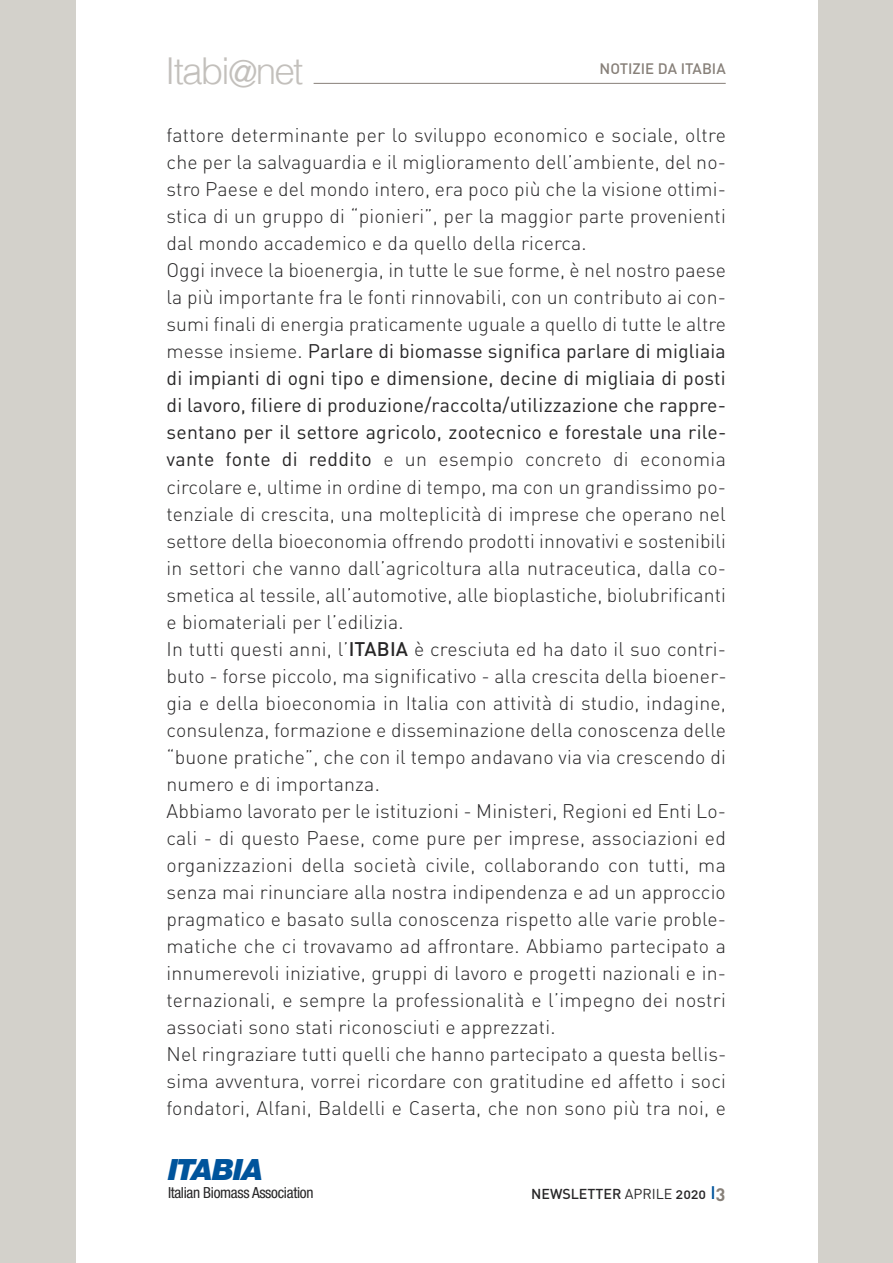
<style>
.page{position:relative;width:893px;height:1263px;background:#fff}
.page>*{position:absolute;margin:0;border:0;box-sizing:border-box;transform-origin:0 0}
.t1{font:300 37.05px "Helvetica";letter-spacing:-.05em;color:#c3c0bc}
.t2{font:italic 900 29.4px "Helvetica Neue";letter-spacing:-.03em;color:#00549c}
.t3{font:19.5px/27px "DIN Light Alternate";letter-spacing:.01em;color:#272627}
.t4{font:19.5px/27px "DIN Regular Alternate";letter-spacing:.01em;color:#272627;text-align:justify}
.t5{font:condensed 15.3px "Helvetica Neue";letter-spacing:-.02em;color:#272627}
.t6{font:15px "DIN Medium Alternate";color:#878079}
.t7{font:14.25px "DIN Medium Alternate";color:#272627}
.s1{font-family:"DIN Light Alternate"}
.s2{font-family:"DIN Regular Alternate"}
.s3{font-family:"DIN Medium Alternate"}
.s4{font-size:18px;color:#00549c}
.s5{font-family:"DIN Bold Alternate";font-size:18px;color:#878079}
</style>
<div class="page">
<div style="left:0;top:0;width:76px;height:1263px;background:#d3d1cb"></div>
<hr style="left:314px;top:83px;width:412px;height:1px;background:#878079">
<div style="left:818px;top:0;width:75px;height:1263px;background:#d3d1cb"></div>
<h1 class="t1" style="left:165px;top:55px;width:140px">Itabi@net</h1>
<p class="t6" style="left:600px;top:60px;width:128px">NOTIZIE DA ITABIA</p>
<p class="t3" style="left:167px;top:122px;width:561px">fattore determinante per lo sviluppo economico e sociale, oltre che per la salvaguardia e il miglioramento dell’ambiente, del no&shy;stro Paese e del mondo intero, era poco più che la visione ottimi&shy;stica di un gruppo di “pionieri”, per la maggior parte provenienti dal mondo accademico e da quello della ricerca.<br>Oggi invece la bioenergia, in tutte le sue forme, è nel nostro paese la più importante fra le fonti rinnovabili, con un contributo ai con&shy;sumi finali di energia praticamente uguale a quello di tutte le altre</p>
<p class="t4" style="left:167px;top:338px;width:561px"><span class="s1">messe insieme.</span> Parlare di biomasse significa parlare di migliaia di impianti di ogni tipo e dimensione, decine di migliaia di posti di lavoro, filiere di produzione/raccolta/utilizzazione che rappre&shy;sentano per il settore agricolo, zootecnico e forestale una rile-</p>
<p class="t3" style="left:167px;top:446px;width:562px"><span class="s2">vante fonte di reddito</span> e un esempio concreto di economia circolare e, ultime in ordine di tempo, ma con un grandissimo po&shy;tenziale di crescita, una molteplicità di imprese che operano nel settore della bioeconomia offrendo prodotti innovativi e sostenibili in settori che vanno dall’agricoltura alla nutraceutica, dalla co&shy;smetica al tessile, all’automotive, alle bioplastiche, biolubrificanti e biomateriali per l’edilizia.<br>In tutti questi anni, l’<span class="s3">ITABIA</span> è cresciuta ed ha dato il suo contri&shy;buto - forse piccolo, ma significativo - alla crescita della bioener&shy;gia e della bioeconomia in Italia con attività di studio, indagine, consulenza, formazione e disseminazione della conoscenza delle “buone pratiche”, che con il tempo andavano via via crescendo di numero e di importanza.<br>Abbiamo lavorato per le istituzioni - Ministeri, Regioni ed Enti Lo&shy;cali - di questo Paese, come pure per imprese, associazioni ed organizzazioni della società civile, collaborando con tutti, ma senza mai rinunciare alla nostra indipendenza e ad un approccio pragmatico e basato sulla conoscenza rispetto alle varie proble&shy;matiche che ci trovavamo ad affrontare. Abbiamo partecipato a innumerevoli iniziative, gruppi di lavoro e progetti nazionali e in&shy;ternazionali, e sempre la professionalità e l’impegno dei nostri associati sono stati riconosciuti e apprezzati.<br>Nel ringraziare tutti quelli che hanno partecipato a questa bellis&shy;sima avventura, vorrei ricordare con gratitudine ed affetto i soci fondatori, Alfani, Baldelli e Caserta, che non sono più tra noi, e</p>
<h2 class="t2" style="left:168px;top:1159px;width:97px">ITABIA</h2>
<p class="t5" style="left:168px;top:1187px;width:147px">Italian Biomass Association</p>
<p class="t7" style="left:531px;top:1185px;width:196px">NEWSLETTER <span class="s2">APRILE</span> 2020 <span class="s4">I</span><span class="s5">3</span></p>
</div>
